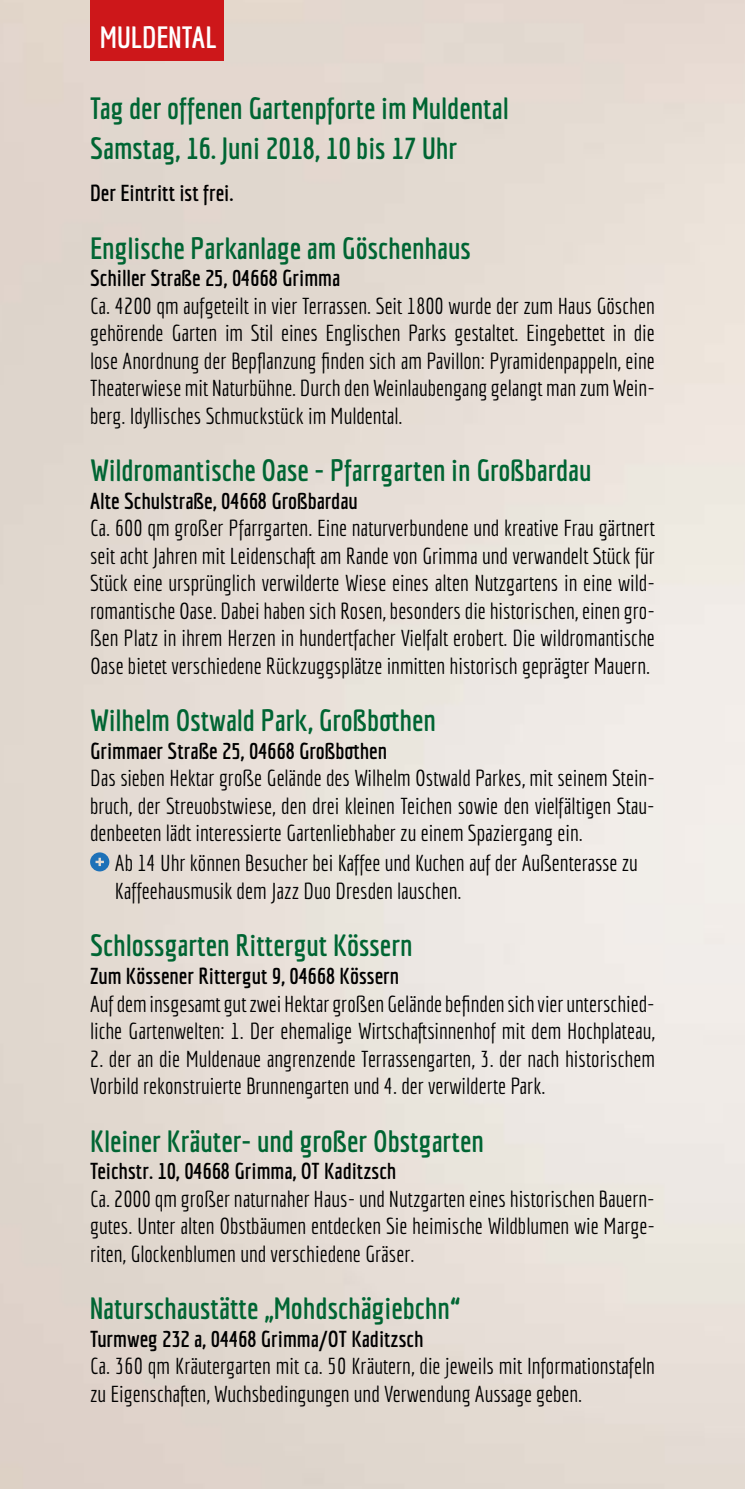
<style>
.page{position:relative;width:745px;height:1489px;background:#fff}
.page>*{position:absolute;margin:0;border:0;box-sizing:border-box;transform-origin:0 0}
.t1{font:700 30px/40px "Economica";color:#006533}
.t2{font:700 30px "Economica";color:#fff}
.t3{font:22.5px/27.5px "Economica";color:#000;text-align:justify}
.t4{font:700 22.5px "Economica";color:#000}
</style>
<div class="page">
<img style="left:0;top:0;width:744px;height:1488px">
<svg style="left:90px;top:852px;width:19px;height:19px"></svg>
<div style="left:90px;top:0;width:133px;height:61px;background:#cd171a"></div>
<h1 class="t2" style="left:100px;top:19px;width:118px">MULDENTAL</h1>
<h1 class="t1" style="left:90px;top:87px;width:420px">Tag der offenen Gartenpforte im Muldental<br>Samstag, 16. Juni 2018, 10 bis 17 Uhr</h1>
<p class="t4" style="left:90px;top:180px;width:145px">Der Eintritt ist frei.</p>
<h1 class="t1" style="left:90px;top:227px;width:382px">Englische Parkanlage am Göschenhaus</h1>
<p class="t4" style="left:90px;top:265px;width:251px">Schiller Straße 25, 04668 Grimma</p>
<p class="t3" style="left:90px;top:292px;width:566px">Ca. 4200 qm aufgeteilt in vier Terrassen. Seit 1800 wurde der zum Haus Göschen gehörende Garten im Stil eines Englischen Parks gestaltet. Eingebettet in die lose Anordnung der Bepflanzung finden sich am Pavillon: Pyramidenpappeln, eine Theaterwiese mit Naturbühne. Durch den Weinlaubengang gelangt man zum Wein&shy;berg. Idyllisches Schmuckstück im Muldental.</p>
<h1 class="t1" style="left:90px;top:450px;width:502px">Wildromantische Oase - Pfarrgarten in Großbardau</h1>
<p class="t4" style="left:90px;top:487px;width:269px">Alte Schulstraße, 04668 Großbardau</p>
<p class="t3" style="left:90px;top:514px;width:566px">Ca. 600 qm großer Pfarrgarten. Eine naturverbundene und kreative Frau gärtnert seit acht Jahren mit Leidenschaft am Rande von Grimma und verwandelt Stück für Stück eine ursprünglich verwilderte Wiese eines alten Nutzgartens in eine wild&shy;romantische Oase. Dabei haben sich Rosen, besonders die historischen, einen gro&shy;ßen Platz in ihrem Herzen in hundertfacher Vielfalt erobert. Die wildromantische Oase bietet verschiedene Rückzuggsplätze inmitten historisch geprägter Mauern.</p>
<h1 class="t1" style="left:90px;top:700px;width:347px">Wilhelm Ostwald Park, Großbothen</h1>
<p class="t4" style="left:90px;top:737px;width:298px">Grimmaer Straße 25, 04668 Großbothen</p>
<p class="t3" style="left:90px;top:764px;width:566px">Das sieben Hektar große Gelände des Wilhelm Ostwald Parkes, mit seinem Stein&shy;bruch, der Streuobstwiese, den drei kleinen Teichen sowie den vielfältigen Stau&shy;denbeeten lädt interessierte Gartenliebhaber zu einem Spaziergang ein.</p>
<p class="t3" style="left:115px;top:849px;width:524px">Ab 14 Uhr können Besucher bei Kaffee und Kuchen auf der Außenterasse zu<br>Kaffeehausmusik dem Jazz Duo Dresden lauschen.</p>
<h1 class="t1" style="left:90px;top:925px;width:324px">Schlossgarten Rittergut Kössern</h1>
<p class="t4" style="left:90px;top:962px;width:310px">Zum Kössener Rittergut 9, 04668 Kössern</p>
<p class="t3" style="left:90px;top:989px;width:566px">Auf dem insgesamt gut zwei Hektar großen Gelände befinden sich vier unterschied&shy;liche Gartenwelten: 1. Der ehemalige Wirtschaftsinnenhof mit dem Hochplateau,</p>
<p class="t3" style="left:90px;top:1044px;width:566px">2. der an die Muldenaue angrenzende Terrassengarten, 3. der nach historischem<br>Vorbild rekonstruierte Brunnengarten und 4. der verwilderte Park.</p>
<h1 class="t1" style="left:90px;top:1120px;width:395px">Kleiner Kräuter- und großer Obstgarten</h1>
<p class="t4" style="left:90px;top:1157px;width:307px">Teichstr. 10, 04668 Grimma, OT Kaditzsch</p>
<p class="t3" style="left:90px;top:1184px;width:566px">Ca. 2000 qm großer naturnaher Haus- und Nutzgarten eines historischen Bauern&shy;gutes. Unter alten Obstbäumen entdecken Sie heimische Wildblumen wie Marge&shy;riten, Glockenblumen und verschiedene Gräser.</p>
<h1 class="t1" style="left:90px;top:1287px;width:371px">Naturschaustätte „Mohdschägiebchn“</h1>
<p class="t4" style="left:90px;top:1325px;width:335px">Turmweg 232 a, 04468 Grimma/OT Kaditzsch</p>
<p class="t3" style="left:90px;top:1352px;width:566px">Ca. 360 qm Kräutergarten mit ca. 50 Kräutern, die jeweils mit Informationstafeln zu Eigenschaften, Wuchsbedingungen und Verwendung Aussage geben.</p>
</div>
